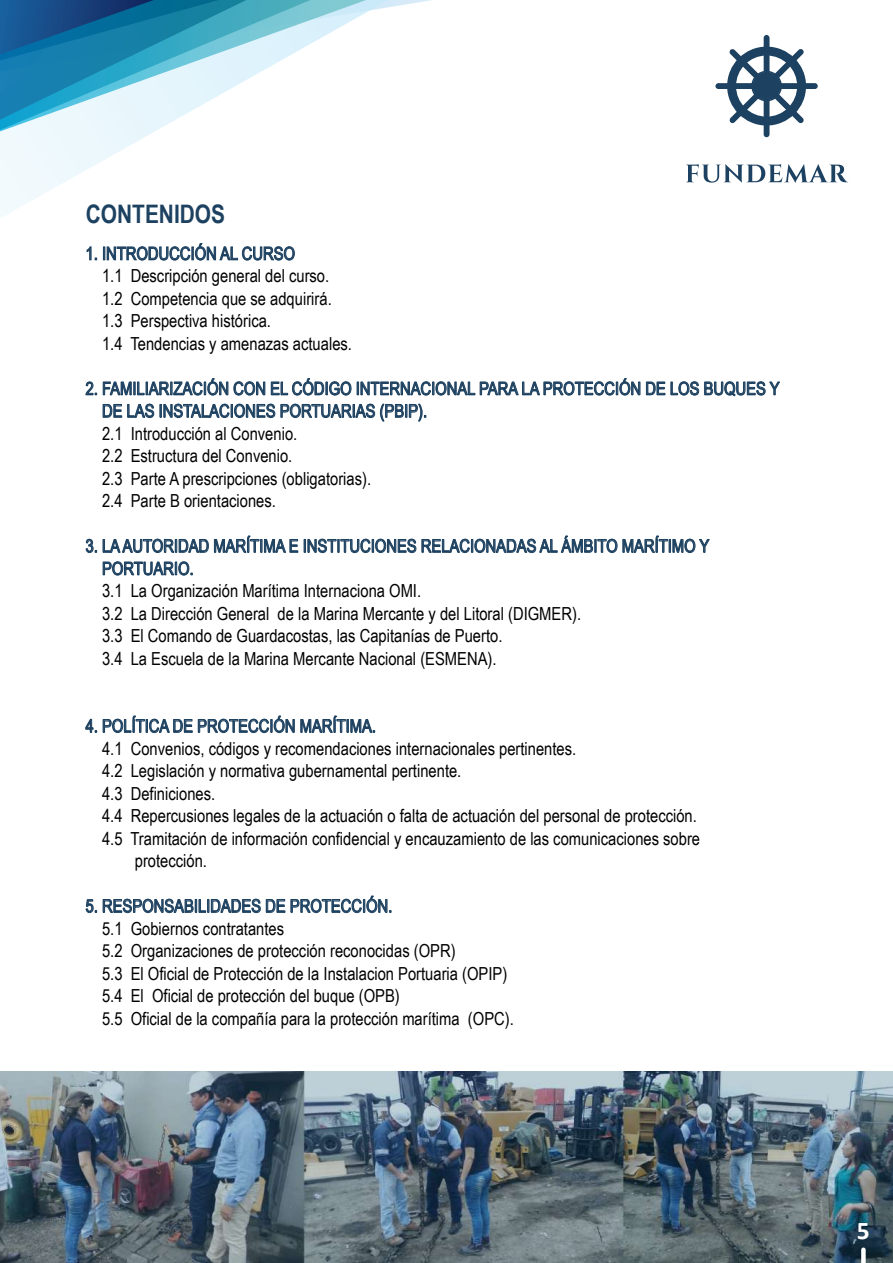
<style>
.page{position:relative;width:893px;height:1263px;background:#fff}
.page>*{position:absolute;margin:0;border:0;box-sizing:border-box;transform-origin:0 0}
.t1{font:700 25.5px "Arial Narrow";color:#1d4160}
.t2{font:700 25.5px "Calibri";color:#fff}
.t3{font:18px/22.5px "Arial Narrow";color:#000}
.t4{font:18px/22.5px "Arial Narrow";color:#1d4160}
</style>
<div class="page">
<svg style="left:0;top:169px;width:292px;height:92px"></svg>
<svg style="left:0;top:0;width:772px;height:165px"></svg>
<img style="left:0;top:1071px;width:893px;height:192px">
<svg style="left:686px;top:164px;width:162px;height:19px"></svg>
<div style="left:764px;top:35px;width:5px;height:102px;background:#1d4160;border-radius:3px"></div>
<div style="left:715px;top:83px;width:103px;height:6px;background:#1d4160;border-radius:3px"></div>
<svg style="left:727px;top:47px;width:79px;height:79px"></svg>
<div style="left:861px;top:1250px;width:5px;height:13px;background:#fff"></div>
<svg style="left:87px;top:247px;width:10px;height:13px"></svg>
<svg style="left:103px;top:243px;width:192px;height:17px"></svg>
<svg style="left:86px;top:382px;width:11px;height:13px"></svg>
<svg style="left:103px;top:378px;width:125px;height:17px"></svg>
<svg style="left:234px;top:381px;width:31px;height:14px"></svg>
<svg style="left:271px;top:378px;width:80px;height:17px"></svg>
<svg style="left:357px;top:378px;width:283px;height:17px"></svg>
<svg style="left:646px;top:382px;width:19px;height:13px"></svg>
<svg style="left:671px;top:381px;width:109px;height:15px"></svg>
<svg style="left:103px;top:404px;width:51px;height:14px"></svg>
<svg style="left:160px;top:404px;width:115px;height:14px"></svg>
<svg style="left:281px;top:404px;width:145px;height:17px"></svg>
<svg style="left:86px;top:539px;width:11px;height:14px"></svg>
<svg style="left:103px;top:536px;width:195px;height:17px"></svg>
<svg style="left:304px;top:539px;width:112px;height:14px"></svg>
<svg style="left:422px;top:536px;width:195px;height:17px"></svg>
<svg style="left:623px;top:536px;width:87px;height:17px"></svg>
<svg style="left:103px;top:561px;width:89px;height:14px"></svg>
<svg style="left:85px;top:719px;width:12px;height:14px"></svg>
<svg style="left:103px;top:716px;width:272px;height:17px"></svg>
<svg style="left:86px;top:899px;width:11px;height:14px"></svg>
<svg style="left:103px;top:899px;width:182px;height:14px"></svg>
<svg style="left:291px;top:896px;width:100px;height:17px"></svg>
<h1 class="t1" style="left:86px;top:195px;width:141px">CONTENIDOS</h1>
<p class="t4" style="left:86px;top:242px;width:211px">1. INTRODUCCIÓN AL CURSO</p>
<p class="t3" style="left:102px;top:264px;width:252px">1.1 Descripción general del curso.<br>1.2 Competencia que se adquirirá.<br>1.3 Perspectiva histórica.<br>1.4 Tendencias y amenazas actuales.</p>
<p class="t4" style="left:102px;top:377px;width:679px;text-indent:-16px">2. FAMILIARIZACIÓN CON EL CÓDIGO INTERNACIONAL PARA LA PROTECCIÓN DE LOS BUQUES Y<br>DE LAS INSTALACIONES PORTUARIAS (PBIP).</p>
<p class="t3" style="left:102px;top:422px;width:271px">2.1 Introducción al Convenio.<br>2.2 Estructura del Convenio.<br>2.3 Parte A prescripciones (obligatorias).<br>2.4 Parte B orientaciones.</p>
<p class="t4" style="left:102px;top:534px;width:609px;text-indent:-16px">3. LA AUTORIDAD MARÍTIMA E INSTITUCIONES RELACIONADAS AL ÁMBITO MARÍTIMO Y<br>PORTUARIO.</p>
<p class="t3" style="left:102px;top:579px;width:481px">3.1 La Organización Marítima Internaciona OMI.<br>3.2 La Dirección General de la Marina Mercante y del Litoral (DIGMER).<br>3.3 El Comando de Guardacostas, las Capitanías de Puerto.<br>3.4 La Escuela de la Marina Mercante Nacional (ESMENA).</p>
<p class="t4" style="left:86px;top:714px;width:292px">4. POLÍTICA DE PROTECCIÓN MARÍTIMA.</p>
<p class="t3" style="left:102px;top:737px;width:476px">4.1 Convenios, códigos y recomendaciones internacionales pertinentes.</p>
<p class="t3" style="left:102px;top:759px;width:361px">4.2 Legislación y normativa gubernamental pertinente.</p>
<p class="t3" style="left:102px;top:782px;width:115px">4.3 Definiciones.</p>
<p class="t3" style="left:102px;top:804px;width:596px">4.4 Repercusiones legales de la actuación o falta de actuación del personal de protección.</p>
<p class="t3" style="left:102px;top:827px;width:600px">4.5 Tramitación de información confidencial y encauzamiento de las comunicaciones sobre</p>
<p class="t3" style="left:135px;top:849px;width:74px">protección.</p>
<p class="t4" style="left:86px;top:894px;width:308px">5. RESPONSABILIDADES DE PROTECCIÓN.</p>
<p class="t3" style="left:102px;top:917px;width:413px">5.1 Gobiernos contratantes<br>5.2 Organizaciones de protección reconocidas (OPR)<br>5.3 El Oficial de Protección de la Instalacion Portuaria (OPIP)<br>5.4 El Oficial de protección del buque (OPB)<br>5.5 Oficial de la compañía para la protección marítima (OPC).</p>
<h1 class="t2" style="left:857px;top:1212px;width:14px">5</h1>
</div>
